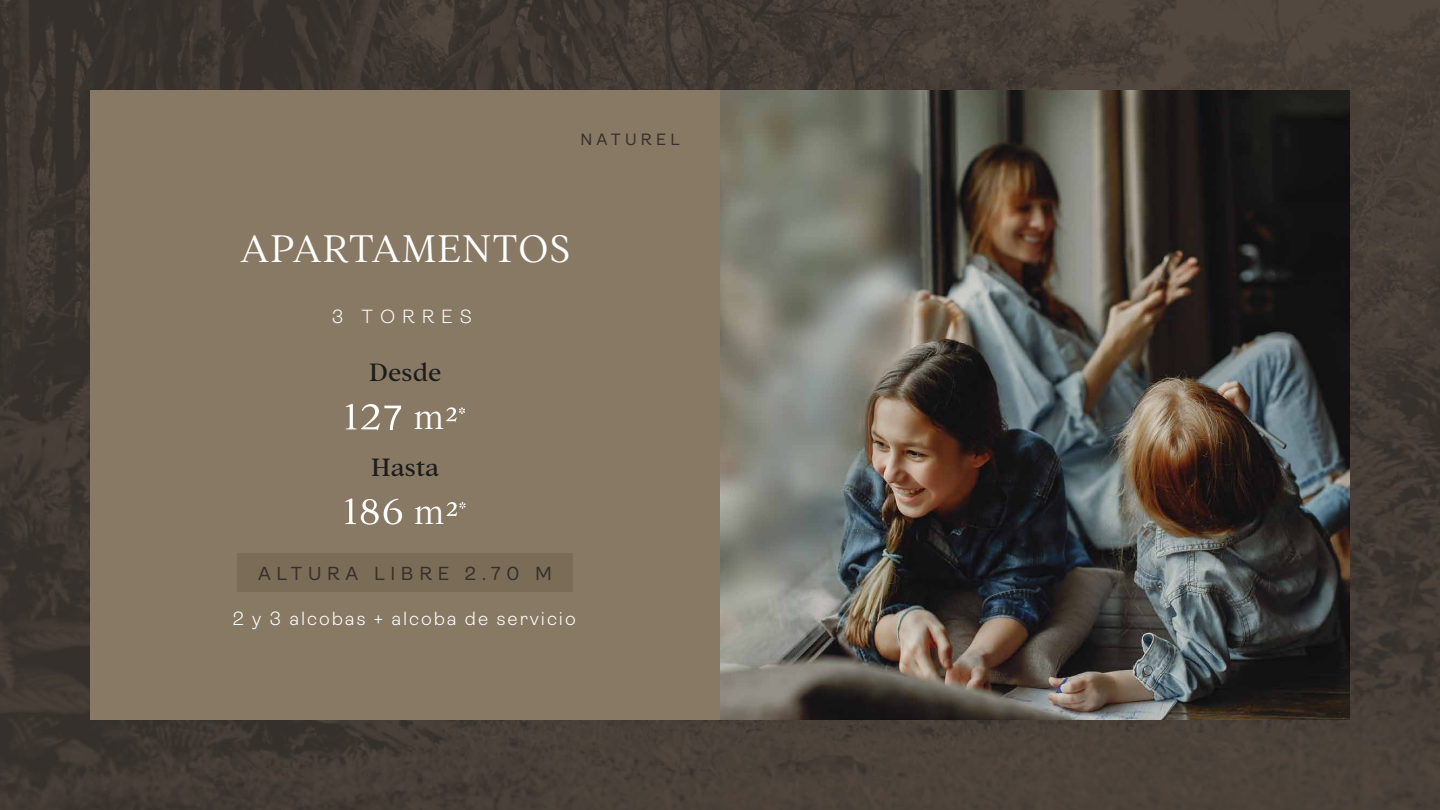
<style>
.page{position:relative;width:1440px;height:810px;background:#fff}
.page>*{position:absolute;margin:0;border:0;box-sizing:border-box;transform-origin:0 0}
.t1{font:100 41.7px "Addington CF";letter-spacing:.02em;color:#fff}
.t2{font:100 38.55px "Addington CF";color:#fff}
.t3{font:27.15px "Addington CF";color:#1d1d1b}
.t4{font:300 19.12px "Ambit";letter-spacing:.1em;color:#fff}
.t5{font:18.98px "Ambit";letter-spacing:.3em;color:#36302b}
.t6{font:16.42px "Ambit";letter-spacing:.26em;color:#36302b}
</style>
<div class="page">
<img style="left:0;top:0;width:1440px;height:810px">
<div style="left:90px;top:90px;width:630px;height:630px;background:#887964"></div>
<img style="left:720px;top:91px;width:629px;height:629px">
<div style="left:237px;top:553px;width:336px;height:39px;background:#7b6c58"></div>
<svg style="left:446px;top:407px;width:19px;height:15px"></svg>
<svg style="left:345px;top:498px;width:57px;height:27px"></svg>
<svg style="left:447px;top:502px;width:19px;height:14px"></svg>
<svg style="left:346px;top:404px;width:55px;height:26px"></svg>
<p class="t6" style="left:580px;top:130px;width:101px">NATUREL</p>
<h1 class="t1" style="left:240px;top:229px;width:332px">APARTAMENTOS</h1>
<p class="t4" style="left:332px;top:310px;width:142px">3 TORRES</p>
<h3 class="t3" style="left:369px;top:358px;width:74px">Desde</h3>
<h2 class="t2" style="left:414px;top:399px;width:32px">m</h2>
<h3 class="t3" style="left:371px;top:452px;width:70px">Hasta</h3>
<h2 class="t2" style="left:414px;top:493px;width:32px">m</h2>
<p class="t5" style="left:258px;top:563px;width:296px">ALTURA LIBRE 2.70 M</p>
<p class="t4" style="left:233px;top:612px;width:344px">2 y 3 alcobas + alcoba de servicio</p>
</div>
